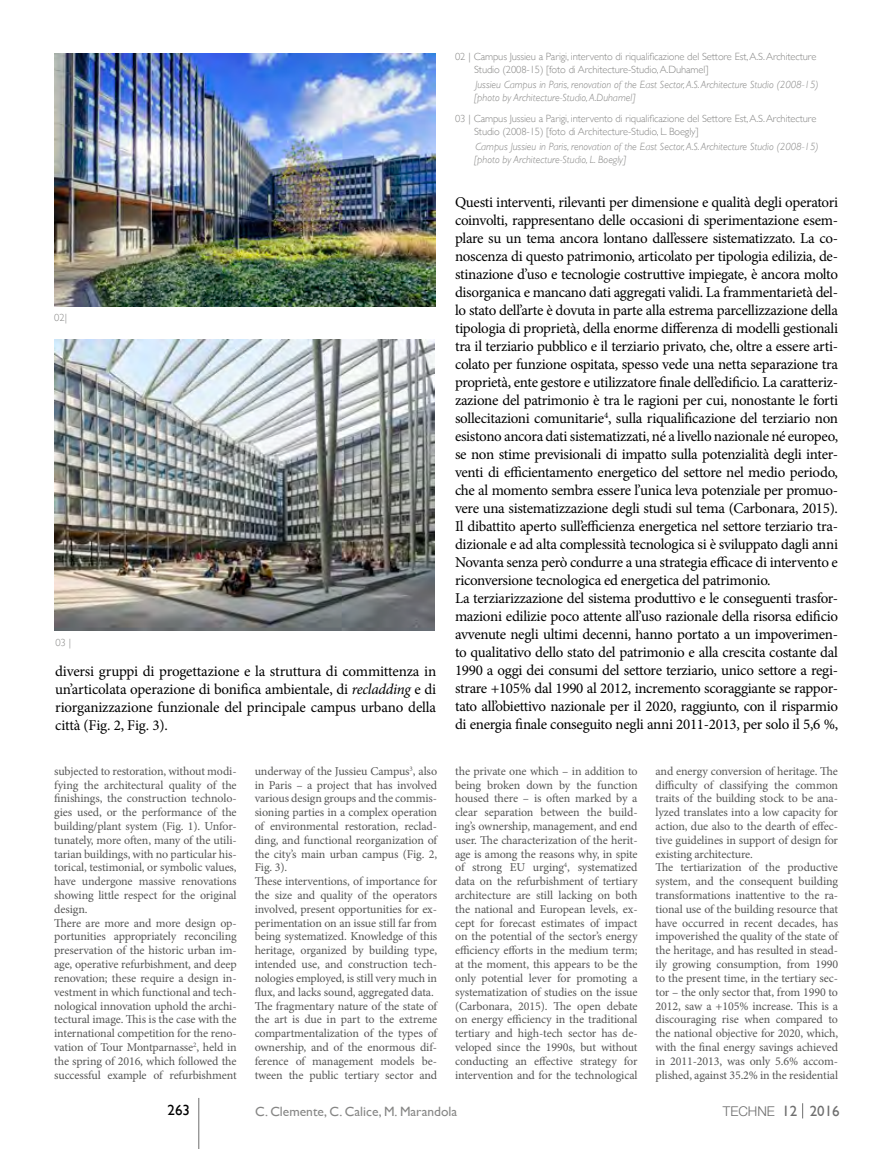
<style>
.page{position:relative;width:893px;height:1149px;background:#fff}
.page>*{position:absolute;margin:0;border:0;box-sizing:border-box;transform-origin:0 0}
.t1{font:15px/18px "Minion Pro";letter-spacing:-.02em;color:#000;text-align:justify}
.t2{font:15px "Gill Sans";color:#000}
.t3{font:13.5px "Gill Sans";color:#878786}
.t4{font:300 13.5px "Helvetica Neue";color:#6e6e6e}
.t5{font:12px/13.8px "Minion Pro";letter-spacing:-.01em;color:#565655}
.t6{font:300 10.5px/12.8px "Gill Sans";letter-spacing:-.01em;color:#878786}
.t7{font:italic 300 10.5px/12.8px "Gill Sans";color:#878786}
.s1{font-style:italic}
.s2{font-family:"Gill Sans";font-weight:400;font-size:15px}
</style>
<div class="page">
<svg style="left:802px;top:1103px;width:1px;height:15px"></svg>
<hr style="left:198px;top:1097px;width:1px;height:51px;background:#6e6e6e">
<img style="left:54px;top:53px;width:381px;height:253px">
<img style="left:54px;top:339px;width:381px;height:291px">
<p class="t6" style="left:474px;top:50px;width:344px;text-indent:-19px">02 | Campus Jussieu a Parigi, intervento di riqualificazione del Settore Est, A.S. Architecture<br>Studio (2008-15) [foto di Architecture-Studio, A.Duhamel]</p>
<p class="t7" style="left:474px;top:78px;width:346px">Jussieu Campus in Paris, renovation of the East Sector, A.S. Architecture Studio (2008-15) [photo by Architecture-Studio, A.Duhamel]</p>
<p class="t6" style="left:54px;top:311px;width:14px">02|</p>
<p class="t6" style="left:55px;top:635px;width:17px">03 |</p>
<p class="t1" style="left:55px;top:662px;width:382px">diversi gruppi di progettazione e la struttura di committenza in un’articolata operazione di bonifica ambientale, di <span class="s1">recladding</span> e di riorganizzazione funzionale del principale campus urbano della città (Fig. 2, Fig. 3).</p>
<p class="t6" style="left:474px;top:112px;width:344px;text-indent:-19px">03 | Campus Jussieu a Parigi, intervento di riqualificazione del Settore Est, A.S. Architecture<br>Studio (2008-15) [foto di Architecture-Studio, L. Boegly]</p>
<p class="t7" style="left:474px;top:140px;width:346px">Campus Jussieu in Paris, renovation of the East Sector, A.S. Architecture Studio (2008-15) [photo by Architecture-Studio, L. Boegly]</p>
<p class="t1" style="left:455px;top:193px;width:385px;text-align:left">Questi interventi, rilevanti per dimensione e qualità degli operatori coinvolti, rappresentano delle occasioni di sperimentazione esem&shy;plare su un tema ancora lontano dall’essere sistematizzato. La co&shy;noscenza di questo patrimonio, articolato per tipologia edilizia, de&shy;stinazione d’uso e tecnologie costruttive impiegate, è ancora molto disorganica e mancano dati aggregati validi. La frammentarietà del&shy;lo stato dell’arte è dovuta in parte alla estrema parcellizzazione della tipologia di proprietà, della enorme differenza di modelli gestionali tra il terziario pubblico e il terziario privato, che, oltre a essere arti&shy;colato per funzione ospitata, spesso vede una netta separazione tra proprietà, ente gestore e utilizzatore finale dell’edificio. La caratteriz&shy;zazione del patrimonio è tra le ragioni per cui, nonostante le forti sollecitazioni comunitarie<sup>4</sup>, sulla riqualificazione del terziario non esistono ancora dati sistematizzati, né a livello nazionale né europeo, se non stime previsionali di impatto sulla potenzialità degli inter&shy;venti di efficientamento energetico del settore nel medio periodo, che al momento sembra essere l’unica leva potenziale per promuo&shy;vere una sistematizzazione degli studi sul tema (Carbonara, 2015).<br>Il dibattito aperto sull’efficienza energetica nel settore terziario tra&shy;dizionale e ad alta complessità tecnologica si è sviluppato dagli anni Novanta senza però condurre a una strategia efficace di intervento e riconversione tecnologica ed energetica del patrimonio.<br>La terziarizzazione del sistema produttivo e le conseguenti trasfor&shy;mazioni edilizie poco attente all’uso razionale della risorsa edificio avvenute negli ultimi decenni, hanno portato a un impoverimen&shy;to qualitativo dello stato del patrimonio e alla crescita costante dal 1990 a oggi dei consumi del settore terziario, unico settore a regi&shy;strare +105% dal 1990 al 2012, incremento scoraggiante se rappor&shy;tato all’obiettivo nazionale per il 2020, raggiunto, con il risparmio di energia finale conseguito negli anni 2011-2013, per solo il 5,6 %,</p>
<p class="t5" style="left:54px;top:763px;width:184px">subjected to restoration, without modi&shy;fying the architectural quality of the finishings, the construction technolo&shy;gies used, or the performance of the building/plant system (Fig. 1). Unfor&shy;tunately, more often, many of the utili&shy;tarian buildings, with no particular his&shy;torical, testimonial, or symbolic values, have undergone massive renovations showing little respect for the original design.<br>There are more and more design op&shy;portunities appropriately reconciling preservation of the historic urban im&shy;age, operative refurbishment, and deep renovation; these require a design in&shy;vestment in which functional and tech&shy;nological innovation uphold the archi&shy;tectural image. This is the case with the international competition for the reno&shy;vation of Tour Montparnasse<sup>2</sup>, held in the spring of 2016, which followed the successful example of refurbishment</p>
<p class="t5" style="left:255px;top:763px;width:184px">underway of the Jussieu Campus<sup>3</sup>, also in Paris – a project that has involved various design groups and the commis&shy;sioning parties in a complex operation of environmental restoration, reclad&shy;ding, and functional reorganization of the city’s main urban campus (Fig. 2, Fig. 3).<br>These interventions, of importance for the size and quality of the operators involved, present opportunities for ex&shy;perimentation on an issue still far from being systematized. Knowledge of this heritage, organized by building type, intended use, and construction tech&shy;nologies employed, is still very much in flux, and lacks sound, aggregated data.<br>The fragmentary nature of the state of the art is due in part to the extreme compartmentalization of the types of ownership, and of the enormous dif&shy;ference of management models be&shy;tween the public tertiary sector and</p>
<p class="t5" style="left:455px;top:763px;width:184px;text-align:justify">the private one which – in addition to being broken down by the function housed there – is often marked by a clear separation between the build&shy;ing’s ownership, management, and end user. The characterization of the herit&shy;age is among the reasons why, in spite of strong EU urging<sup>4</sup>, systematized data on the refurbishment of tertiary architecture are still lacking on both the national and European levels, ex&shy;cept for forecast estimates of impact on the potential of the sector’s energy efficiency efforts in the medium term; at the moment, this appears to be the only potential lever for promoting a systematization of studies on the issue (Carbonara, 2015). The open debate on energy efficiency in the traditional tertiary and high-tech sector has de&shy;veloped since the 1990s, but without conducting an effective strategy for intervention and for the technological</p>
<p class="t5" style="left:656px;top:763px;width:184px">and energy conversion of heritage. The difficulty of classifying the common traits of the building stock to be ana&shy;lyzed translates into a low capacity for action, due also to the dearth of effec&shy;tive guidelines in support of design for existing architecture.<br>The tertiarization of the productive system, and the consequent building transformations inattentive to the ra&shy;tional use of the building resource that have occurred in recent decades, has impoverished the quality of the state of the heritage, and has resulted in stead&shy;ily growing consumption, from 1990 to the present time, in the tertiary sec&shy;tor – the only sector that, from 1990 to 2012, saw a +105% increase. This is a discouraging rise when compared to the national objective for 2020, which, with the final energy savings achieved in 2011-2013, was only 5.6% accom&shy;plished, against 35.2% in the residential</p>
<p class="t2" style="left:168px;top:1100px;width:24px">263</p>
<p class="t3" style="left:255px;top:1102px;width:204px">C. Clemente, C. Calice, M. Marandola</p>
<p class="t4" style="left:723px;top:1102px;width:118px">TECHNE <span class="s2">12 2016</span></p>
</div>
